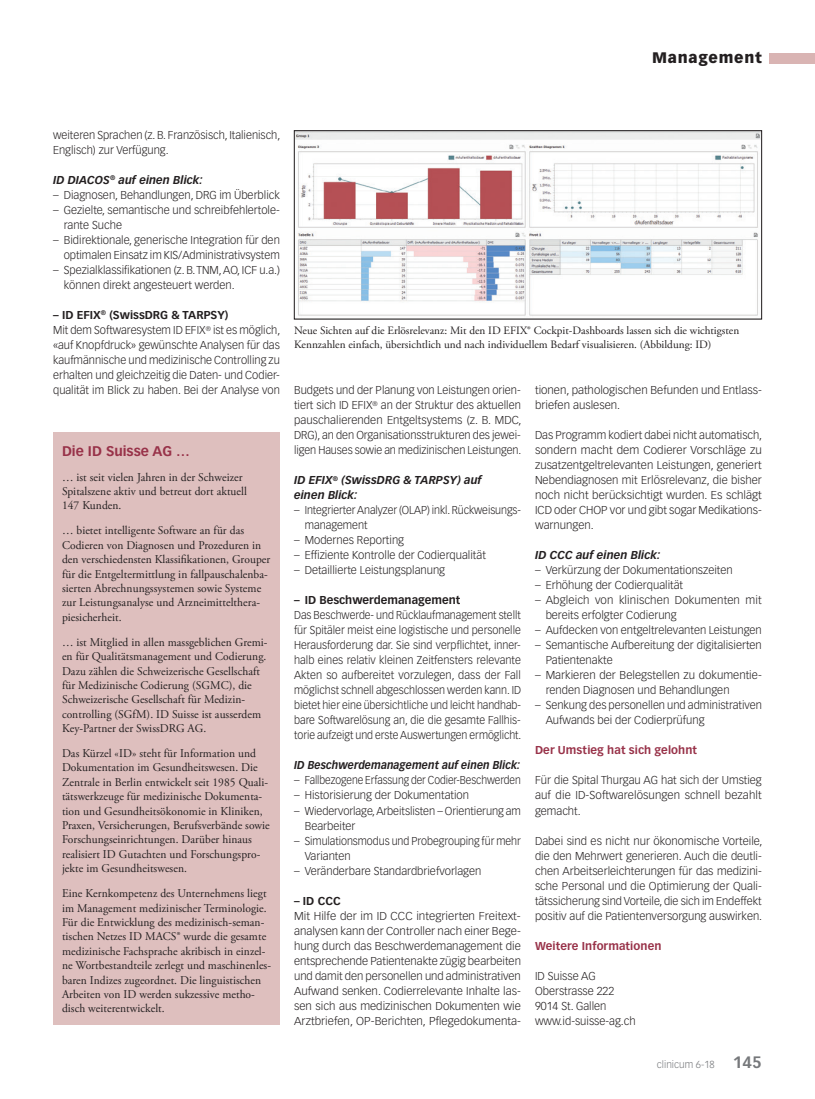
<style>
.page{position:relative;width:815px;height:1099px;background:#fff}
.page>*{position:absolute;margin:0;border:0;box-sizing:border-box;transform-origin:0 0}
.t1{font:900 15px "Vectora LT Std";letter-spacing:.05em;color:#231f20}
.t2{font:700 13.75px "Vectora LT Std";color:#983249}
.t3{font:11.88px/14.4px "Adobe Garamond Pro";letter-spacing:.005em;color:#231f20}
.t4{font:300 11.25px/15px "Vectora LT Std";color:#231f20}
.t5{font:300 11.25px/15px "Vectora LT Std";color:#231f20;text-align:justify;scale:.95 1}
.t6{font:300 11.25px/15px "Vectora LT Std";color:#231f20;text-align:justify;scale:1.04 1}
.t7{font:11.25px/13.5px "Adobe Garamond Pro";color:#231f20}
.t8{font:italic 700 11.25px/15px "Vectora LT Std";color:#231f20}
.t9{font:700 11.25px "Vectora LT Std";letter-spacing:.005em;color:#983249}
.t10{font:italic 700 11.25px "Vectora LT Std";color:#231f20;scale:.93 1}
.t11{font:700 11.25px "Vectora LT Std";color:#231f20}
.t12{font:300 10px "Vectora LT Std";color:#76787b}
.s1{font-weight:700}
.s2{font-weight:700;font-size:16.25px}
</style>
<div class="page">
<div style="left:770px;top:53px;width:45px;height:10px;background:#d9b4b3"></div>
<img style="left:296px;top:132px;width:464px;height:184px">
<div style="left:294px;top:130px;width:468px;height:189px;border:1px solid #231f20"></div>
<div style="left:53px;top:432px;width:227px;height:592px;background:#debfbe"></div>
<h1 class="t1" style="left:652px;top:49px;width:111px">Management</h1>
<p class="t4" style="left:53px;top:128px;width:229px">weiteren Sprachen (z. B. Französisch, Italienisch,<br>Englisch) zur Verfü gung.</p>
<p class="t8" style="left:53px;top:173px;width:151px">ID DIACOS<sup>®</sup> auf einen Blick:</p>
<p class="t4" style="left:53px;top:188px;width:228px">– Diagnosen, Behandlungen, DRG im Überblick</p>
<p class="t4" style="left:64px;top:203px;width:218px;text-indent:-11px">– Gezielte, semantische und schreibfehlertole&shy;rante Suche</p>
<p class="t4" style="left:53px;top:233px;width:228px;text-align:right">– Bidirektionale, generische Integration fü r den optimalen Einsatz im KIS/Administrativsystem</p>
<p class="t4" style="left:64px;top:263px;width:218px;text-indent:-11px">– Spezialklassifikationen (z. B. TNM, AO, ICF u.a.) können direkt angesteuert werden.</p>
<p class="t4" style="left:53px;top:308px;width:229px"><span class="s1">– ID EFIX</span><sup>®</sup> <span class="s1">(SwissDRG &amp; TARPSY)<br></span>Mit dem Softwaresystem ID EFIX<sup>®</sup> ist es möglich, «auf Knopfdruck» gewü nschte Analysen fü r das kaufmännische und medizinische Controlling zu erhalten und gleichzeitig die Daten- und Codier&shy;qualität im Blick zu haben. Bei der Analyse von</p>
<p class="t2" style="left:62px;top:442px;width:129px">Die ID Suisse AG …</p>
<p class="t3" style="left:62px;top:470px;width:186px">… ist seit vielen Jahren in der Schweizer<br>Spitalszene aktiv und betreut dort aktuell<br>147 Kunden.</p>
<p class="t3" style="left:62px;top:524px;width:210px">… bietet intelligente Software an für das Codieren von Diagnosen und Prozeduren in den verschiedensten Klassifikationen, Grouper für die Entgeltermittlung in fallpauschalenba&shy;sierten Abrechnungssystemen sowie Systeme zur Leistungsanalyse und Arzneimittelthera&shy;piesicherheit.</p>
<p class="t3" style="left:62px;top:635px;width:207px">… ist Mitglied in allen massgeblichen Gremi&shy;en für Qualitätsmanagement und Codierung.<br>Dazu zählen die Schweizerische Gesellschaft für Medizinische Codierung (SGMC), die Schweizerische Gesellschaft für Medizin&shy;controlling (SGfM). ID Suisse ist ausserdem Key-Partner der SwissDRG AG.</p>
<p class="t3" style="left:62px;top:746px;width:209px">Das Kürzel «ID» steht für Information und Dokumentation im Gesundheitswesen. Die Zentrale in Berlin entwickelt seit 1985 Quali&shy;tätswerkzeuge für medizinische Dokumenta&shy;tion und Gesundheitsökonomie in Kliniken, Praxen, Versicherungen, Berufsverbände sowie Forschungseinrichtungen. Darüber hinaus realisiert ID Gutachten und Forschungspro&shy;jekte im Gesundheitswesen.</p>
<p class="t3" style="left:62px;top:886px;width:211px">Eine Kernkompetenz des Unternehmens liegt im Management medizinischer Terminologie.<br>Für die Entwicklung des medizinisch-seman&shy;tischen Netzes ID MACS® wurde die gesamte medizinische Fachsprache akribisch in einzel&shy;ne Wortbestandteile zerlegt und maschinenles&shy;baren Indizes zugeordnet. Die linguistischen Arbeiten von ID werden sukzessive metho&shy;disch weiterentwickelt.</p>
<p class="t7" style="left:294px;top:324px;width:447px">Neue Sichten auf die Erlösrelevanz: Mit den ID EFIX® Cockpit-Dashboards lassen sich die wichtigsten<br>Kennzahlen einfach, übersichtlich und nach individuellem Bedarf visualisieren. (Abbildung: ID)</p>
<p class="t4" style="left:294px;top:383px;width:229px;text-align:justify">Budgets und der Planung von Leistungen orien&shy;tiert sich ID EFIX<sup>®</sup> an der Struktur des aktuellen pauschalierenden Entgeltsystems (z. B. MDC, DRG), an den Organisationsstrukturen des jewei&shy;ligen Hauses sowie an medizinischen Leistungen.</p>
<p class="t8" style="left:294px;top:473px;width:189px">ID EFIX<sup>®</sup> (SwissDRG &amp; TARPSY) auf einen Blick:</p>
<p class="t4" style="left:305px;top:503px;width:218px;text-indent:-11px">– Integrierter Analyzer (OLAP) inkl. Rü ck weisungs&shy;management</p>
<p class="t4" style="left:294px;top:533px;width:111px">– Modernes Reporting</p>
<p class="t4" style="left:294px;top:548px;width:193px">– Effiziente Kontrolle der Codierqualität</p>
<p class="t4" style="left:294px;top:563px;width:153px">– Detaillierte Leistungsplanung</p>
<p class="t11" style="left:294px;top:593px;width:168px">– ID Beschwerdemanagement</p>
<p class="t5" style="left:294px;top:608px;width:241px">Das Beschwerde- und Rü cklaufmanagement stellt fü r Spitäler meist eine logistische und personelle Herausforderung dar. Sie sind verpflichtet, inner&shy;halb eines relativ kleinen Zeitfensters relevante Akten so aufbereitet vorzulegen, dass der Fall möglichst schnell abgeschlossen werden kann. ID bietet hier eine ü bersichtliche und leicht handhab&shy;bare Softwarelösung an, die die gesamte Fallhis&shy;torie aufzeigt und erste Auswertungen ermöglicht.</p>
<p class="t10" style="left:294px;top:758px;width:245px">ID Beschwerdemanagement auf einen Blick:</p>
<p class="t4" style="left:294px;top:773px;width:228px">– Fallbezogene Erfassung der Codier-Beschwerden</p>
<p class="t4" style="left:294px;top:788px;width:176px">– Historisierung der Dokumentation</p>
<p class="t4" style="left:305px;top:803px;width:218px;text-indent:-11px">– Wiedervorlage, Arbeitslisten – Orientierung am<br>Bearbeiter</p>
<p class="t4" style="left:305px;top:833px;width:218px;text-indent:-11px">– Simulationsmodus und Probegrouping fü r mehr<br>Varianten</p>
<p class="t4" style="left:294px;top:863px;width:189px">– Veränderbare Standardbriefvorlagen</p>
<p class="t11" style="left:294px;top:893px;width:48px">– ID CCC</p>
<p class="t6" style="left:294px;top:908px;width:220px">Mit Hilfe der im ID CCC integrierten Freitext&shy;analysen kann der Controller nach einer Bege&shy;hung durch das Beschwerdemanagement die entsprechende Patientenakte zü gig bearbeiten und damit den personellen und administrativen Aufwand senken. Codierrelevante Inhalte las&shy;sen sich aus medizinischen Dokumenten wie Arztbriefen, OP-Berichten, Pflegedokumenta-</p>
<p class="t4" style="left:535px;top:383px;width:228px">tionen, pathologischen Befunden und Entlass&shy;briefen auslesen.</p>
<p class="t4" style="left:535px;top:428px;width:229px;text-align:justify">Das Programm kodiert dabei nicht automatisch, sondern macht dem Codierer Vorschläge zu zusatzentgeltrelevanten Leistungen, generiert Nebendiagnosen mit Erlösrelevanz, die bisher noch nicht berü cksichtigt wurden. Es schlägt ICD oder CHOP vor und gibt sogar Medikations&shy;warnungen.</p>
<p class="t8" style="left:535px;top:548px;width:127px">ID CCC auf einen Blick:</p>
<p class="t4" style="left:535px;top:563px;width:199px">– Verkü rzung der Dokumentationszeiten</p>
<p class="t4" style="left:535px;top:578px;width:150px">– Erhöhung der Codierqualität</p>
<p class="t4" style="left:546px;top:593px;width:217px;text-indent:-11px">– Abgleich von klinischen Dokumenten mit bereits erfolgter Codierung</p>
<p class="t4" style="left:535px;top:623px;width:228px">– Aufdecken von entgeltrelevanten Leistungen</p>
<p class="t4" style="left:546px;top:638px;width:218px;text-indent:-11px">– Semantische Aufbereitung der digitalisierten<br>Patientenakte</p>
<p class="t4" style="left:546px;top:668px;width:218px;text-indent:-11px">– Markieren der Belegstellen zu dokumentie&shy;renden Diagnosen und Behandlungen</p>
<p class="t4" style="left:546px;top:698px;width:218px;text-indent:-11px">– Senkung des personellen und administrativen<br>Aufwands bei der Codierprü fung</p>
<p class="t9" style="left:535px;top:743px;width:163px">Der Umstieg hat sich gelohnt</p>
<p class="t4" style="left:535px;top:773px;width:228px;text-align:justify">Fü r die Spital Thurgau AG hat sich der Umstieg auf die ID-Softwarelösungen schnell bezahlt gemacht.</p>
<p class="t4" style="left:535px;top:833px;width:229px;text-align:justify">Dabei sind es nicht nur ökonomische Vorteile, die den Mehrwert generieren. Auch die deutli&shy;chen Arbeitserleichterungen fü r das medizini&shy;sche Personal und die Optimierung der Quali&shy;tätssicherung sind Vorteile, die sich im Endeffekt positiv auf die Patientenversorgung auswirken.</p>
<p class="t9" style="left:535px;top:938px;width:128px">Weitere Informationen</p>
<p class="t4" style="left:535px;top:968px;width:102px">ID Suisse AG<br>Oberstrasse 222<br>9014 St. Gallen www.id-suisse-ag.ch</p>
<p class="t12" style="left:657px;top:1058px;width:106px">clinicum 6-18 <span class="s2">145</span></p>
</div>
